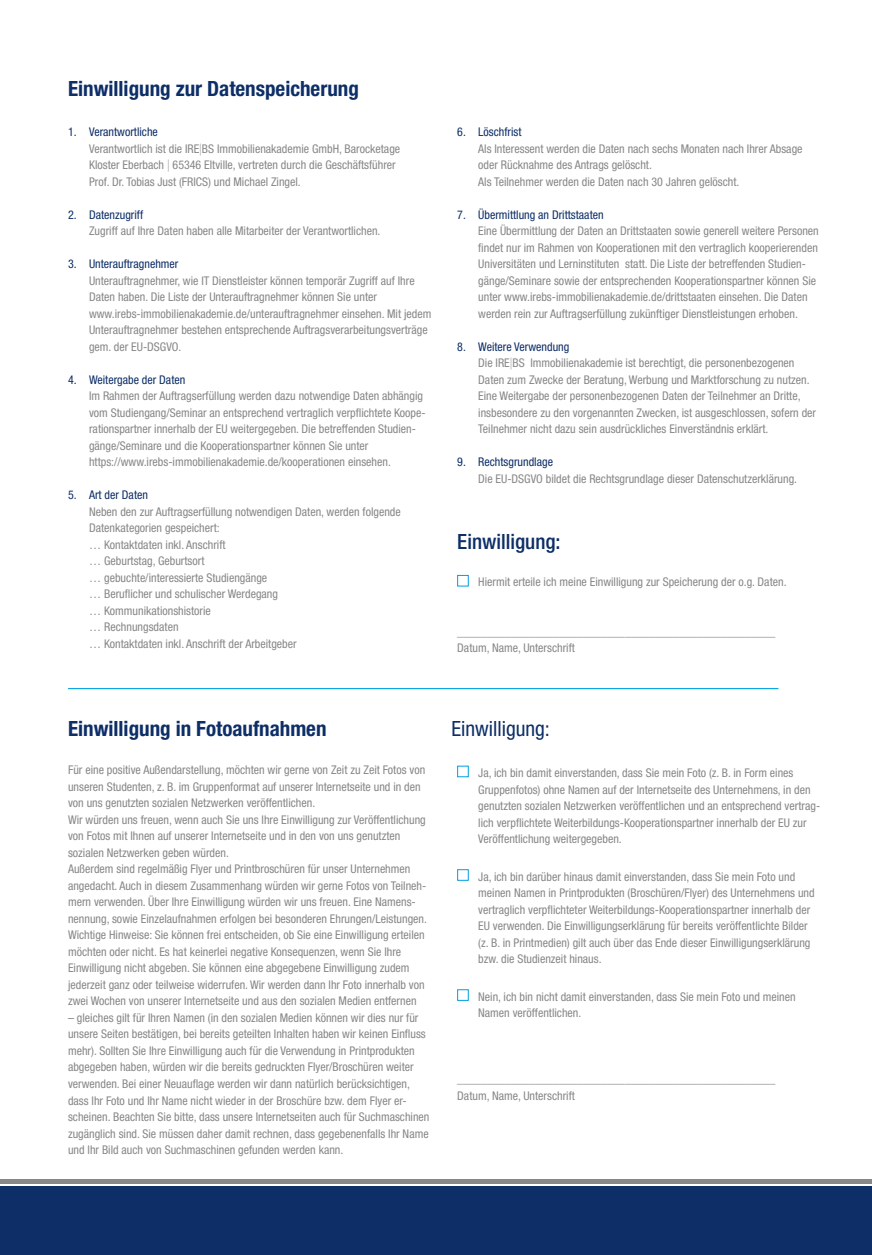
<style>
.page{position:relative;width:872px;height:1255px;background:#fff}
.page>*{position:absolute;margin:0;border:0;box-sizing:border-box;transform-origin:0 0}
.t1{font:700 condensed 21px "Helvetica Neue LT Pro";color:#0d2e67}
.t2{font:500 condensed 21px "Helvetica Neue LT Std";color:#0d2e67}
.t3{font:condensed 21px "Helvetica Neue LT Std";color:#0d2e67}
.t4{font:condensed 12px/16.5px "Helvetica Neue LT Std";color:#878788}
.t5{font:condensed 12px "Helvetica Neue LT Std";color:#0d2e67}
.s1{color:#0d2e67}
.s2{font-weight:100;font-stretch:normal}
</style>
<div class="page">
<div style="left:0;top:1185px;width:872px;height:69px;background:#0d2e67"></div>
<div style="left:457px;top:575px;width:11px;height:11px;border:1px solid #009fe2"></div>
<hr style="left:0;top:1179px;width:872px;height:4px;background:#878788">
<div style="left:457px;top:765px;width:11px;height:12px;border:1px solid #009fe2"></div>
<div style="left:457px;top:869px;width:11px;height:11px;border:1px solid #009fe2"></div>
<div style="left:457px;top:989px;width:11px;height:11px;border:1px solid #009fe2"></div>
<hr style="left:68px;top:688px;width:710px;height:1px;background:#009fe2">
<h1 class="t1" style="left:68px;top:76px;width:292px">Einwilligung zur Datenspeicherung</h1>
<p class="t4" style="left:89px;top:124px;width:313px;text-indent:-21px"><span class="s1">1. Verantwortliche<br></span>Verantwortlich ist die IRE<span class="s2">|</span>BS Immobilienakademie GmbH, Barocketage Kloster Eberbach <span class="s2">|</span> 65346 Eltville, vertreten durch die Geschäftsführer Prof. Dr. Tobias Just (FRICS) und Michael Zingel.</p>
<p class="t5" style="left:68px;top:207px;width:77px">2. Datenzugriff</p>
<p class="t4" style="left:89px;top:223px;width:293px">Zugriff auf Ihre Daten haben alle Mitarbeiter der Verantwortlichen.</p>
<p class="t5" style="left:68px;top:257px;width:112px">3. Unterauftragnehmer</p>
<p class="t4" style="left:89px;top:272px;width:344px">Unterauftragnehmer, wie IT Dienstleister können temporär Zugriff auf Ihre Daten haben. Die Liste der Unterauftragnehmer können Sie unter www.irebs-immobilienakademie.de/unterauftragnehmer einsehen. Mit jedem Unterauftragnehmer bestehen entsprechende Auftragsverarbeitungsverträge gem. der EU-DSGVO.</p>
<p class="t5" style="left:68px;top:372px;width:119px">4. Weitergabe der Daten</p>
<p class="t4" style="left:89px;top:388px;width:338px">Im Rahmen der Auftragserfüllung werden dazu notwendige Daten abhängig vom Studiengang/Seminar an entsprechend vertraglich verpflichtete Koope&shy;rationspartner innerhalb der EU weitergegeben. Die betreffenden Studien&shy;gänge/Seminare und die Kooperationspartner können Sie unter https://www.irebs-immobilienakademie.de/kooperationen einsehen.</p>
<p class="t5" style="left:68px;top:488px;width:81px">5. Art der Daten</p>
<p class="t4" style="left:89px;top:503px;width:313px">Neben den zur Auftragserfüllung notwendigen Daten, werden folgende Datenkategorien gespeichert:<br>… Kontaktdaten inkl. Anschrift<br>… Geburtstag, Geburtsort<br>… gebuchte/interessierte Studiengänge<br>… Beruflicher und schulischer Werdegang<br>… Kommunikationshistorie<br>… Rechnungsdaten<br>… Kontaktdaten inkl. Anschrift der Arbeitgeber</p>
<p class="t5" style="left:457px;top:125px;width:66px">6. Löschfrist</p>
<p class="t4" style="left:478px;top:140px;width:326px">Als Interessent werden die Daten nach sechs Monaten nach Ihrer Absage oder Rücknahme des Antrags gelöscht.<br>Als Teilnehmer werden die Daten nach 30 Jahren gelöscht.</p>
<p class="t5" style="left:457px;top:207px;width:148px">7. Übermittlung an Drittstaaten</p>
<p class="t4" style="left:478px;top:223px;width:342px">Eine Übermittlung der Daten an Drittstaaten sowie generell weitere Personen findet nur im Rahmen von Kooperationen mit den vertraglich kooperierenden Universitäten und Lerninstituten statt. Die Liste der betreffenden Studien&shy;gänge/Seminare sowie der entsprechenden Kooperationspartner können Sie unter www.irebs-immobilienakademie.de/drittstaaten einsehen. Die Daten werden rein zur Auftragserfüllung zukünftiger Dienstleistungen erhoben.</p>
<p class="t4" style="left:478px;top:338px;width:339px;text-indent:-21px"><span class="s1">8. Weitere Verwendung<br></span>Die IRE<span class="s2">|</span>BS Immobilienakademie ist berechtigt, die personenbezogenen Daten zum Zwecke der Beratung, Werbung und Marktforschung zu nutzen.<br>Eine Weitergabe der personenbezogenen Daten der Teilnehmer an Dritte, insbesondere zu den vorgenannten Zwecken, ist ausgeschlossen, sofern der Teilnehmer nicht dazu sein ausdrückliches Einverständnis erklärt.</p>
<p class="t5" style="left:457px;top:455px;width:97px">9. Rechtsgrundlage</p>
<p class="t4" style="left:478px;top:470px;width:320px">Die EU-DSGVO bildet die Rechtsgrundlage dieser Datenschutzerklärung.</p>
<h1 class="t2" style="left:457px;top:529px;width:105px">Einwilligung:</h1>
<p class="t4" style="left:478px;top:574px;width:310px">Hiermit erteile ich meine Einwilligung zur Speicherung der o.g. Daten.</p>
<p class="t4" style="left:457px;top:623px;width:319px">_____________________________________________________<br>Datum, Name, Unterschrift</p>
<h1 class="t1" style="left:68px;top:715px;width:260px">Einwilligung in Fotoaufnahmen</h1>
<h1 class="t3" style="left:451px;top:716px;width:100px">Einwilligung:</h1>
<p class="t4" style="left:68px;top:761px;width:360px">Für eine positive Außendarstellung, möchten wir gerne von Zeit zu Zeit Fotos von unseren Studenten, z. B. im Gruppenformat auf unserer Internetseite und in den von uns genutzten sozialen Netzwerken veröffentlichen.<br>Wir würden uns freuen, wenn auch Sie uns Ihre Einwilligung zur Veröffentlichung von Fotos mit Ihnen auf unserer Internetseite und in den von uns genutzten sozialen Netzwerken geben würden.<br>Außerdem sind regelmäßig Flyer und Printbroschüren für unser Unternehmen angedacht. Auch in diesem Zusammenhang würden wir gerne Fotos von Teilneh&shy;mern verwenden. Über Ihre Einwilligung würden wir uns freuen. Eine Namens&shy;nennung, sowie Einzelaufnahmen erfolgen bei besonderen Ehrungen/Leistungen.<br>Wichtige Hinweise: Sie können frei entscheiden, ob Sie eine Einwilligung erteilen möchten oder nicht. Es hat keinerlei negative Konsequenzen, wenn Sie Ihre Einwilligung nicht abgeben. Sie können eine abgegebene Einwilligung zudem jederzeit ganz oder teilweise widerrufen. Wir werden dann Ihr Foto innerhalb von zwei Wochen von unserer Internetseite und aus den sozialen Medien entfernen</p>
<p class="t4" style="left:68px;top:1009px;width:363px">– gleiches gilt für Ihren Namen (in den sozialen Medien können wir dies nur für unsere Seiten bestätigen, bei bereits geteilten Inhalten haben wir keinen Einfluss mehr). Sollten Sie Ihre Einwilligung auch für die Verwendung in Printprodukten abgegeben haben, würden wir die bereits gedruckten Flyer/Broschüren weiter verwenden. Bei einer Neuauflage werden wir dann natürlich berücksichtigen, dass Ihr Foto und Ihr Name nicht wieder in der Broschüre bzw. dem Flyer er&shy;scheinen. Beachten Sie bitte, dass unsere Internetseiten auch für Suchmaschinen zugänglich sind. Sie müssen daher damit rechnen, dass gegebenenfalls Ihr Name und Ihr Bild auch von Suchmaschinen gefunden werden kann.</p>
<p class="t4" style="left:478px;top:764px;width:343px">Ja, ich bin damit einverstanden, dass Sie mein Foto (z. B. in Form eines Gruppenfotos) ohne Namen auf der Internetseite des Unternehmens, in den genutzten sozialen Netzwerken veröffentlichen und an entsprechend vertrag&shy;lich verpflichtete Weiterbildungs-Kooperationspartner innerhalb der EU zur Veröffentlichung weitergegeben.</p>
<p class="t4" style="left:478px;top:868px;width:338px">Ja, ich bin darüber hinaus damit einverstanden, dass Sie mein Foto und meinen Namen in Printprodukten (Broschüren/Flyer) des Unternehmens und vertraglich verpflichteter Weiterbildungs-Kooperationspartner innerhalb der EU verwenden. Die Einwilligungserklärung für bereits veröffentlichte Bilder (z. B. in Printmedien) gilt auch über das Ende dieser Einwilligungserklärung bzw. die Studienzeit hinaus.</p>
<p class="t4" style="left:478px;top:988px;width:319px">Nein, ich bin nicht damit einverstanden, dass Sie mein Foto und meinen<br>Namen veröffentlichen.</p>
<p class="t4" style="left:457px;top:1070px;width:319px">_____________________________________________________<br>Datum, Name, Unterschrift</p>
</div>
